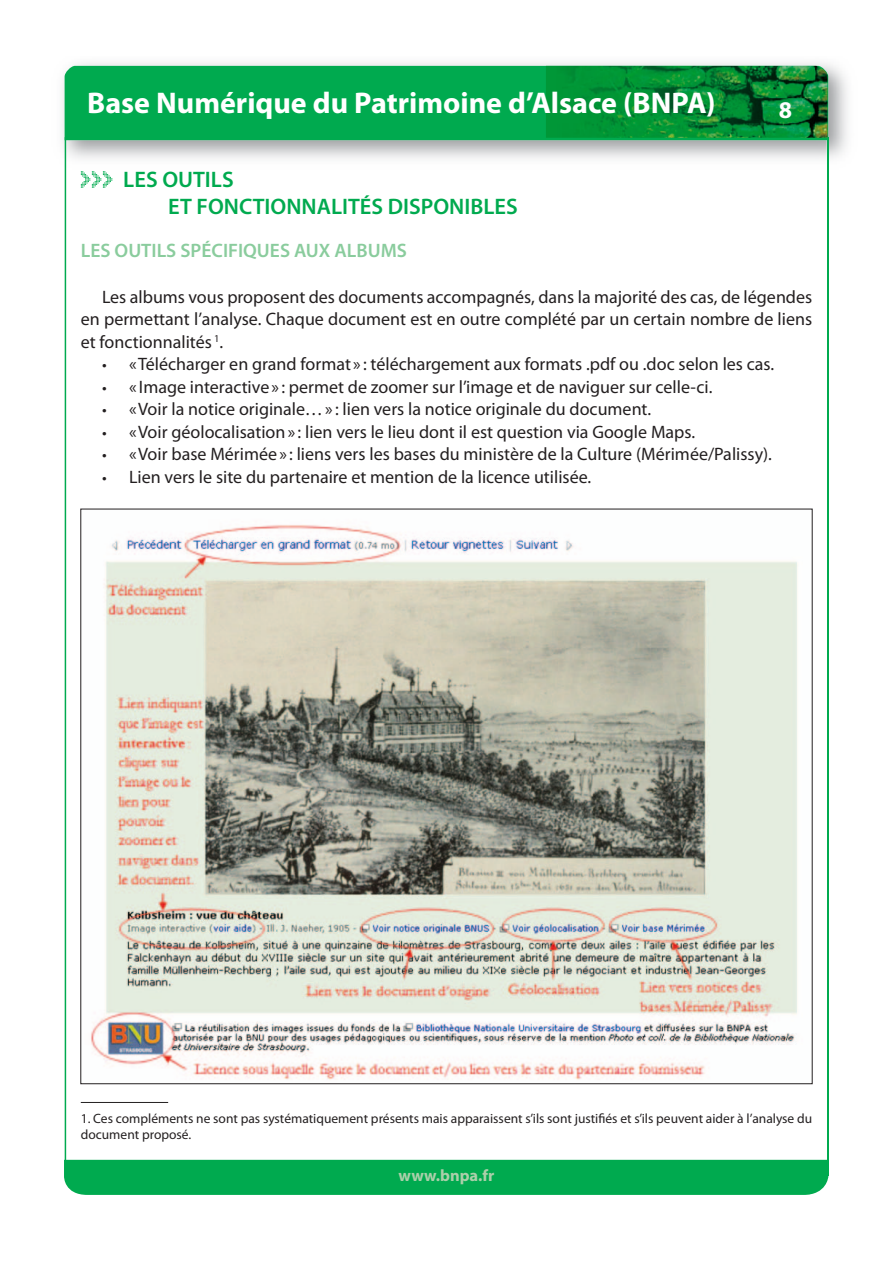
<style>
.page{position:relative;width:893px;height:1263px;background:#fff}
.page>*{position:absolute;margin:0;border:0;box-sizing:border-box;transform-origin:0 0}
.t1{font:700 30px "Myriad Pro";color:#fff}
.t2{font:700 24px "Myriad Pro";color:#fff}
.t3{font:600 22.5px/27px "Myriad Pro";color:#00aa4f}
.t4{font:600 19.5px "Myriad Pro";color:#8acc9d}
.t5{font:18px/22.5px "Myriad Pro";color:#231f20;text-align:justify}
.t6{font:700 16.5px "Myriad Pro";color:#abcfaa}
.t7{font:13.5px/16.2px "Myriad Pro";color:#231f20}
.s1{font-size:16.5px}
</style>
<div class="page">
<img style="left:62px;top:63px;width:786px;height:110px">
<div style="left:65px;top:66px;width:763px;height:74px;background:#00aa4f"></div>
<hr style="left:65px;top:137px;width:1px;height:1038px;background:#00aa4f">
<hr style="left:827px;top:138px;width:1px;height:1038px;background:#00aa4f">
<div style="left:64px;top:1160px;width:764px;height:35px;background:#00aa4f"></div>
<img style="left:546px;top:66px;width:281px;height:72px">
<svg style="left:81px;top:171px;width:31px;height:17px"></svg>
<hr style="left:81px;top:1102px;width:87px;height:1px;background:#231f20">
<img style="left:91px;top:524px;width:707px;height:556px">
<h1 class="t1" style="left:87px;top:83px;width:630px">Base Numérique du Patrimoine d’Alsace (BNPA)</h1>
<h2 class="t2" style="left:779px;top:94px;width:15px">8</h2>
<p class="t3" style="left:168px;top:165px;width:351px;text-indent:-45px">LES OUTILS<br>ET FONCTIONNALITÉS DISPONIBLES</p>
<p class="t4" style="left:81px;top:238px;width:328px">LES OUTILS SPÉCIFIQUES AUX ALBUMS</p>
<p class="t5" style="left:81px;top:285px;width:733px;text-indent:21px">Les albums vous proposent des documents accompagnés, dans la majorité des cas, de légendes en permettant l’analyse. Chaque document est en outre complété par un certain nombre de liens et fonctionnalités <sup>1</sup>.</p>
<p class="t5" style="left:102px;top:353px;width:674px"><span class="s1">•</span> « Télécharger en grand format » : téléchargement aux formats .pdf ou .doc selon les cas.</p>
<p class="t5" style="left:102px;top:375px;width:612px"><span class="s1">•</span> « Image interactive » : permet de zoomer sur l’image et de naviguer sur celle-ci.</p>
<p class="t5" style="left:102px;top:398px;width:551px"><span class="s1">•</span> « Voir la notice originale… » : lien vers la notice originale du document.</p>
<p class="t5" style="left:102px;top:420px;width:595px"><span class="s1">•</span> « Voir géolocalisation » : lien vers le lieu dont il est question via Google Maps.</p>
<p class="t5" style="left:102px;top:443px;width:671px"><span class="s1">•</span> « Voir base Mérimée » : liens vers les bases du ministère de la Culture (Mérimée/Palissy).</p>
<p class="t5" style="left:102px;top:465px;width:491px"><span class="s1">•</span> Lien vers le site du partenaire et mention de la licence utilisée.</p>
<p class="t7" style="left:81px;top:1110px;width:733px">1. Ces compléments ne sont pas systématiquement présents mais apparaissent s’ils sont justifiés et s’ils peuvent aider à l’analyse du document proposé.</p>
<p class="t6" style="left:398px;top:1165px;width:97px">www.bnpa.fr</p>
</div>
